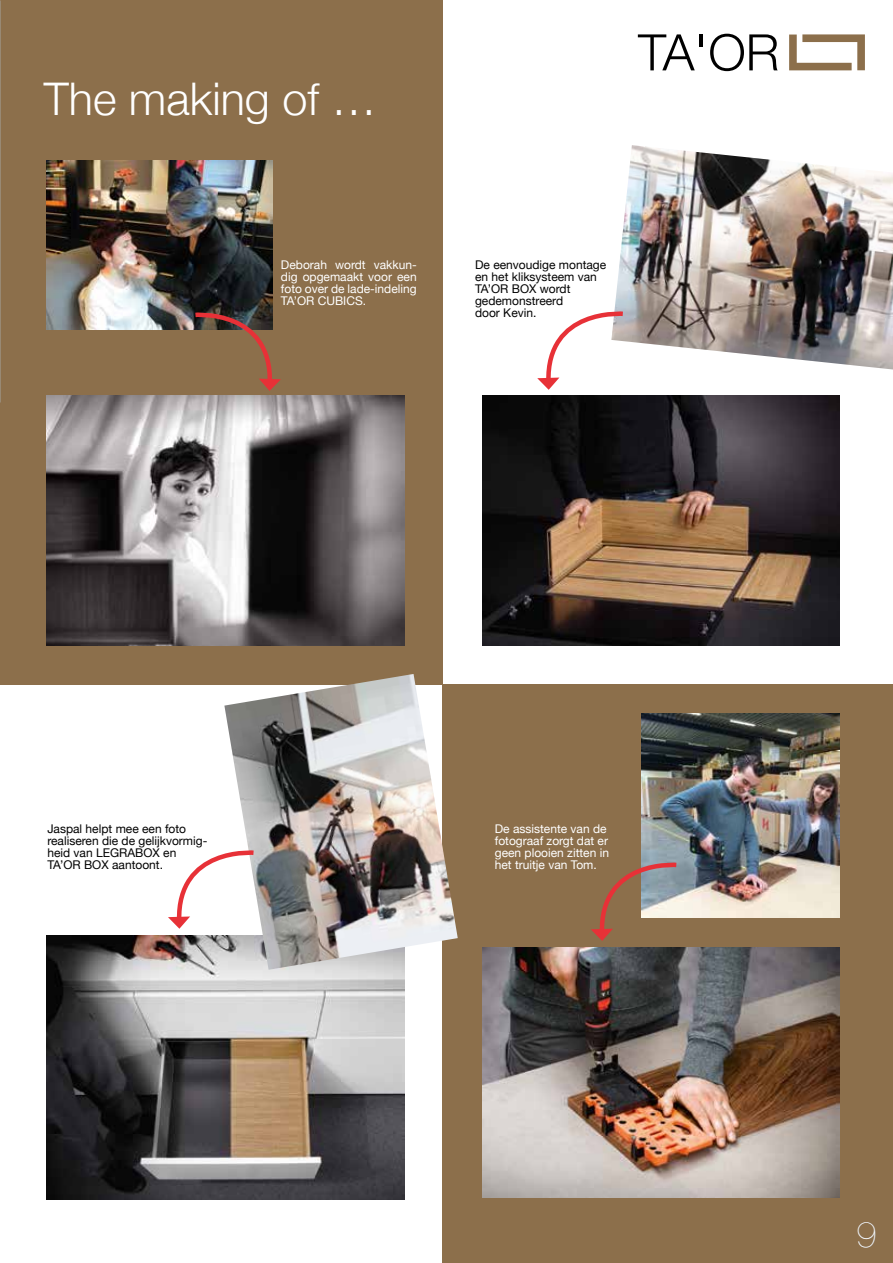
<style>
.page{position:relative;width:893px;height:1263px;background:#fff}
.page>*{position:absolute;margin:0;border:0;box-sizing:border-box;transform-origin:0 0}
.t1{font:300 45px "Helvetica Neue";color:#fff}
.t2{font:200 36px "Helvetica Neue";color:#fff}
.t3{font:12px/12px "Helvetica Neue";color:#000}
.t4{font:12px/12px "Helvetica Neue";color:#fff;text-align:justify}
</style>
<div class="page">
<div style="left:442px;top:684px;width:451px;height:579px;background:#8c6f4b"></div>
<div style="left:0;top:0;width:442px;height:684px;background:#8c6f4b"></div>
<img style="left:642px;top:713px;width:198px;height:204px">
<img style="left:482px;top:395px;width:358px;height:251px">
<img style="left:47px;top:936px;width:357px;height:263px">
<img style="left:614px;top:145px;width:279px;height:224px">
<img style="left:47px;top:395px;width:357px;height:251px">
<img style="left:224px;top:674px;width:234px;height:296px">
<img style="left:47px;top:160px;width:226px;height:170px">
<img style="left:482px;top:947px;width:358px;height:250px">
<svg style="left:168px;top:847px;width:90px;height:82px"></svg>
<svg style="left:537px;top:308px;width:90px;height:82px"></svg>
<svg style="left:591px;top:859px;width:90px;height:82px"></svg>
<svg style="left:191px;top:309px;width:90px;height:82px"></svg>
<svg style="left:710px;top:34px;width:68px;height:37px"></svg>
<svg style="left:638px;top:34px;width:65px;height:36px"></svg>
<svg style="left:789px;top:34px;width:76px;height:36px"></svg>
<h1 class="t1" style="left:44px;top:62px;width:334px">The making of …</h1>
<p class="t4" style="left:281px;top:258px;width:137px">Deborah wordt vakkun&shy;dig opgemaakt voor een foto over de lade-indeling TA’OR CUBICS.</p>
<p class="t3" style="left:475px;top:258px;width:133px">De eenvoudige montage en het kliksysteem van<br>TA’OR BOX wordt gedemonstreerd<br>door Kevin.</p>
<p class="t3" style="left:47px;top:822px;width:162px">Jaspal helpt mee een foto realiseren die de gelijkvormig&shy;heid van LEGRABOX en<br>TA’OR BOX aantoont.</p>
<p class="t4" style="left:495px;top:822px;width:116px;text-align:left">De assistente van de fotograaf zorgt dat er geen plooien zitten in het truitje van Tom.</p>
<h2 class="t2" style="left:857px;top:1206px;width:22px">9</h2>
</div>
